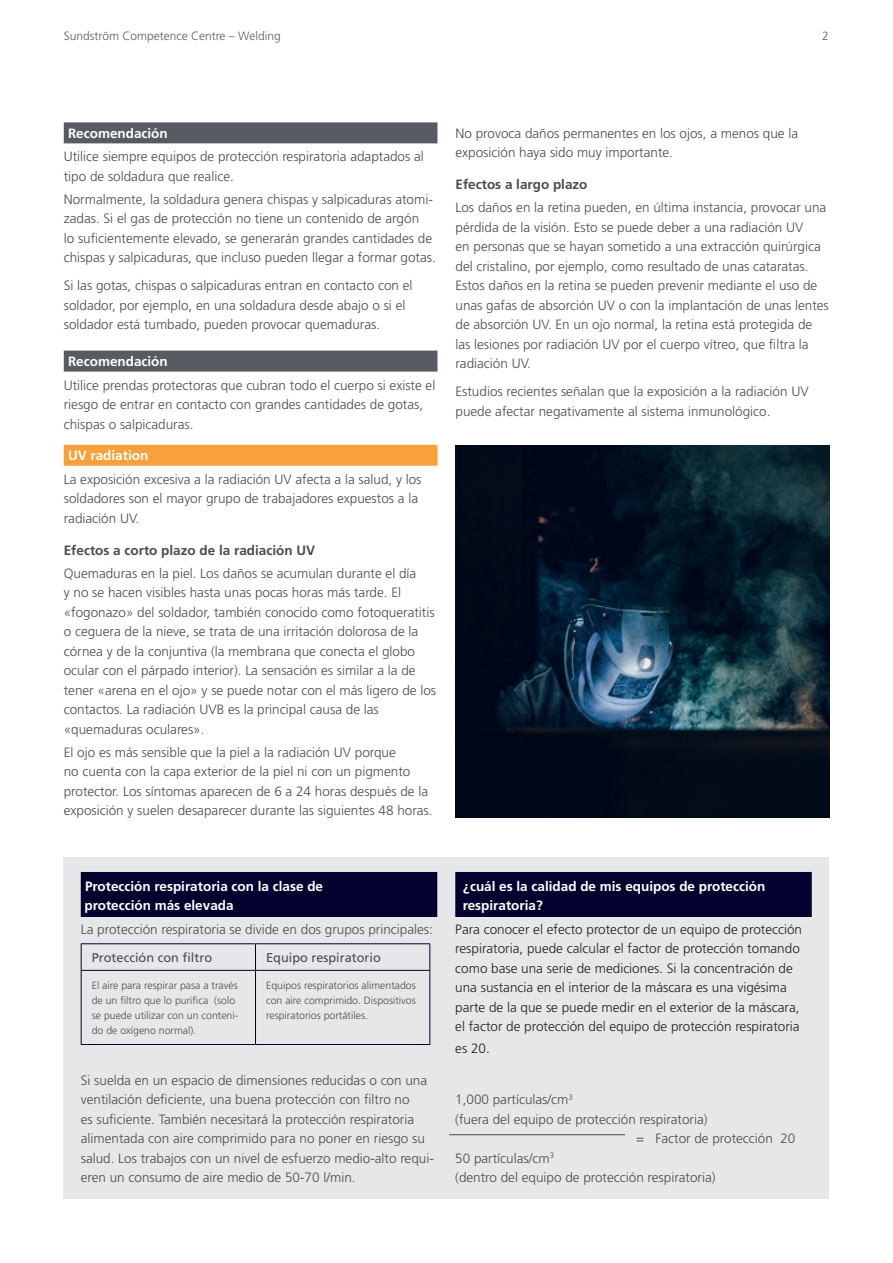
<style>
.page{position:relative;width:893px;height:1263px;background:#fff}
.page>*{position:absolute;margin:0;border:0;box-sizing:border-box;transform-origin:0 0}
.t1{font:300 13.5px/19.5px "Frutiger";color:#4b4c4d}
.t2{font:300 13.5px/19.5px "Frutiger";color:#231f20}
.t3{font:700 13.5px/19.5px "Frutiger";color:#fff}
.t4{font:700 13.5px "Frutiger";color:#4b4c4d}
.t5{font:12.75px "Frutiger";color:#4b4c4d}
.t6{font:300 12px "Frutiger";color:#575c63}
.t7{font:300 10.5px/15px "Frutiger";color:#4b4c4d}
</style>
<div class="page">
<div style="left:64px;top:122px;width:373px;height:21px;background:#575c63"></div>
<div style="left:64px;top:351px;width:373px;height:21px;background:#575c63"></div>
<div style="left:64px;top:445px;width:373px;height:21px;background:#f9a03a"></div>
<img style="left:455px;top:445px;width:374px;height:373px">
<div style="left:64px;top:857px;width:765px;height:342px;background:#e6e7e9"></div>
<div style="left:81px;top:872px;width:356px;height:45px;background:#030030"></div>
<hr style="left:81px;top:943px;width:174px;height:1px;background:#030030">
<svg style="left:81px;top:944px;width:1px;height:26px"></svg>
<hr style="left:255px;top:943px;width:175px;height:1px;background:#030030">
<svg style="left:255px;top:944px;width:1px;height:26px"></svg>
<svg style="left:429px;top:944px;width:1px;height:26px"></svg>
<hr style="left:81px;top:970px;width:174px;height:1px;background:#030030">
<hr style="left:81px;top:971px;width:1px;height:73px;background:#030030">
<hr style="left:255px;top:970px;width:175px;height:1px;background:#030030">
<hr style="left:255px;top:971px;width:1px;height:73px;background:#030030">
<hr style="left:429px;top:971px;width:1px;height:73px;background:#030030">
<hr style="left:81px;top:1044px;width:174px;height:1px;background:#030030">
<hr style="left:255px;top:1044px;width:175px;height:1px;background:#030030">
<div style="left:455px;top:872px;width:357px;height:45px;background:#030030"></div>
<hr style="left:449px;top:1134px;width:176px;height:1px;background:#4b4c4d">
<p class="t6" style="left:64px;top:29px;width:218px">Sundström Competence Centre – Welding</p>
<p class="t6" style="left:822px;top:29px;width:8px">2</p>
<p class="t3" style="left:68px;top:123px;width:101px">Recomendación</p>
<p class="t1" style="left:64px;top:147px;width:362px">Utilice siempre equipos de protección respiratoria adaptados al tipo de soldadura que realice.</p>
<p class="t1" style="left:64px;top:190px;width:374px">Normalmente, la soldadura genera chispas y salpicaduras atomi&shy;zadas. Si el gas de protección no tiene un contenido de argón<br>lo suficientemente elevado, se generarán grandes cantidades de chispas y salpicaduras, que incluso pueden llegar a formar gotas.</p>
<p class="t1" style="left:64px;top:276px;width:350px">Si las gotas, chispas o salpicaduras entran en contacto con el soldador, por ejemplo, en una soldadura desde abajo o si el soldador está tumbado, pueden provocar quemaduras.</p>
<p class="t3" style="left:68px;top:351px;width:101px">Recomendación</p>
<p class="t1" style="left:64px;top:375px;width:373px">Utilice prendas protectoras que cubran todo el cuerpo si existe el riesgo de entrar en contacto con grandes cantidades de gotas, chispas o salpicaduras.</p>
<p class="t3" style="left:68px;top:446px;width:82px">UV radiation</p>
<p class="t1" style="left:64px;top:469px;width:359px">La exposición excesiva a la radiación UV afecta a la salud, y los soldadores son el mayor grupo de trabajadores expuestos a la radiación UV.</p>
<p class="t4" style="left:64px;top:542px;width:253px">Efectos a corto plazo de la radiación UV</p>
<p class="t1" style="left:64px;top:564px;width:374px">Quemaduras en la piel. Los daños se acumulan durante el día<br>y no se hacen visibles hasta unas pocas horas más tarde. El «fogonazo» del soldador, también conocido como fotoqueratitis o ceguera de la nieve, se trata de una irritación dolorosa de la córnea y de la conjuntiva (la membrana que conecta el globo ocular con el párpado interior). La sensación es similar a la de tener «arena en el ojo» y se puede notar con el más ligero de los contactos. La radiación UVB es la principal causa de las «quemaduras oculares».</p>
<p class="t1" style="left:64px;top:742px;width:370px">El ojo es más sensible que la piel a la radiación UV porque<br>no cuenta con la capa exterior de la piel ni con un pigmento protector. Los síntomas aparecen de 6 a 24 horas después de la exposición y suelen desaparecer durante las siguientes 48 horas.</p>
<p class="t1" style="left:455px;top:123px;width:344px">No provoca daños permanentes en los ojos, a menos que la exposición haya sido muy importante.</p>
<p class="t4" style="left:455px;top:177px;width:134px">Efectos a largo plazo</p>
<p class="t1" style="left:455px;top:198px;width:375px">Los daños en la retina pueden, en última instancia, provocar una pérdida de la visión. Esto se puede deber a una radiación UV<br>en personas que se hayan sometido a una extracción quirúrgica del cristalino, por ejemplo, como resultado de unas cataratas.<br>Estos daños en la retina se pueden prevenir mediante el uso de unas gafas de absorción UV o con la implantación de unas lentes de absorción UV. En un ojo normal, la retina está protegida de las lesiones por radiación UV por el cuerpo vítreo, que filtra la radiación UV.</p>
<p class="t1" style="left:455px;top:382px;width:355px">Estudios recientes señalan que la exposición a la radiación UV puede afectar negativamente al sistema inmunológico.</p>
<p class="t3" style="left:85px;top:876px;width:240px">Protección respiratoria con la clase de protección más elevada</p>
<p class="t1" style="left:81px;top:920px;width:354px">La protección respiratoria se divide en dos grupos principales:</p>
<p class="t5" style="left:92px;top:950px;width:122px">Protección con filtro</p>
<p class="t5" style="left:266px;top:950px;width:116px">Equipo respiratorio</p>
<p class="t7" style="left:92px;top:978px;width:148px">El aire para respirar pasa a través de un filtro que lo purifica (solo se puede utilizar con un conteni&shy;do de oxígeno normal).</p>
<p class="t7" style="left:266px;top:978px;width:151px;text-align:justify">Equipos respiratorios alimentados con aire comprimido. Dispositivos respiratorios portátiles.</p>
<p class="t1" style="left:81px;top:1070px;width:355px">Si suelda en un espacio de dimensiones reducidas o con una ventilación deficiente, una buena protección con filtro no<br>es suficiente. También necesitará la protección respiratoria alimentada con aire comprimido para no poner en riesgo su salud. Los trabajos con un nivel de esfuerzo medio-alto requi&shy;eren un consumo de aire medio de 50-70 l/min.</p>
<p class="t3" style="left:463px;top:876px;width:304px">¿cuál es la calidad de mis equipos de protección respiratoria?</p>
<p class="t2" style="left:455px;top:920px;width:348px">Para conocer el efecto protector de un equipo de protección respiratoria, puede calcular el factor de protección tomando como base una serie de mediciones. Si la concentración de una sustancia en el interior de la máscara es una vigésima parte de la que se puede medir en el exterior de la máscara, el factor de protección del equipo de protección respiratoria</p>
<p class="t2" style="left:455px;top:1039px;width:36px">es 20.</p>
<p class="t1" style="left:455px;top:1090px;width:119px">1,000 partículas/cm<sup>3</sup></p>
<p class="t1" style="left:455px;top:1109px;width:254px">(fuera del equipo de protección respiratoria)</p>
<p class="t1" style="left:636px;top:1129px;width:161px">= Factor de protección 20</p>
<p class="t1" style="left:455px;top:1148px;width:100px">50 partículas/cm<sup>3</sup></p>
<p class="t1" style="left:455px;top:1168px;width:262px">(dentro del equipo de protección respiratoria)</p>
</div>
